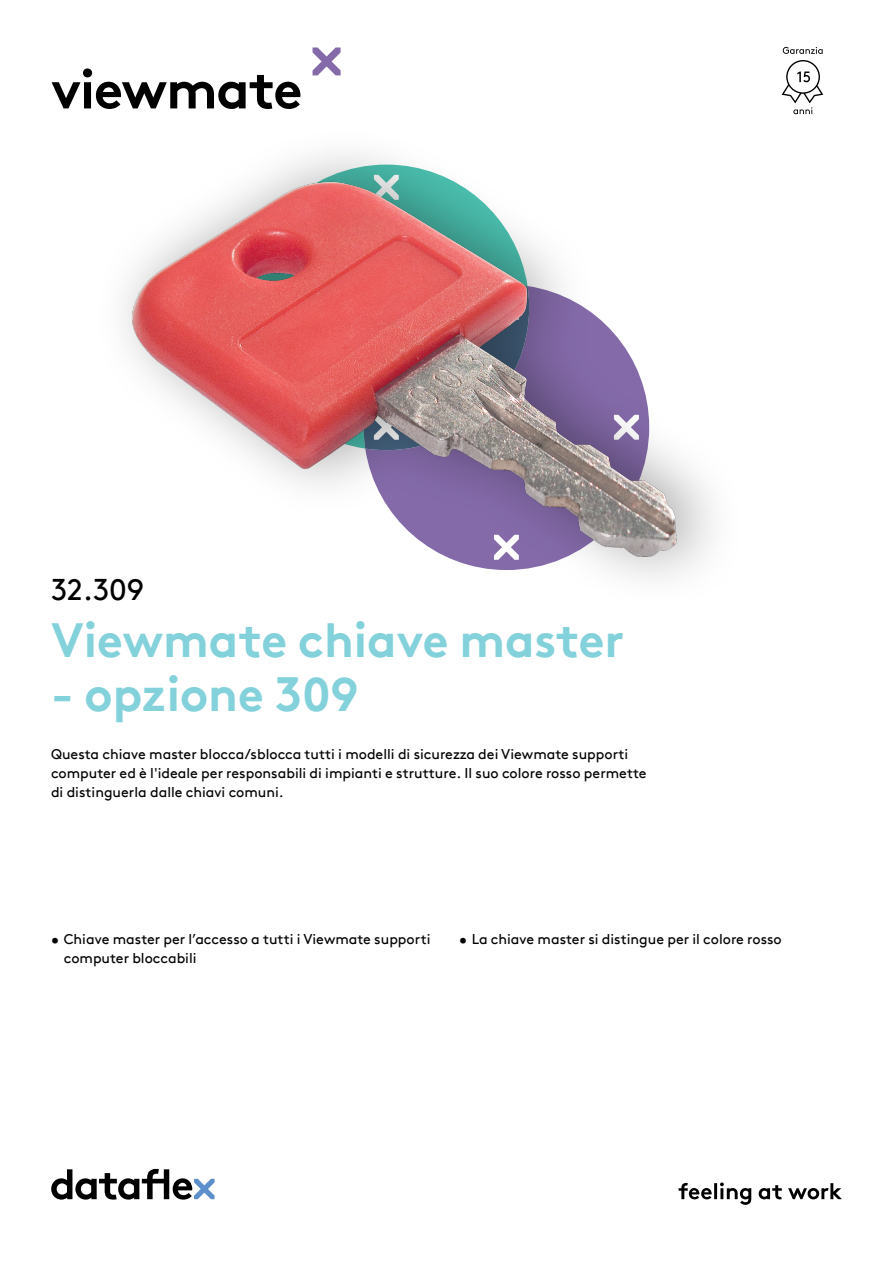
<style>
.page{position:relative;width:893px;height:1263px;background:#fff}
.page>*{position:absolute;margin:0;border:0;box-sizing:border-box;transform-origin:0 0}
.hoofdstuk{font:700 54px "Brown Pro TT";letter-spacing:-.02em;color:#000}
.productnaam{font:700 48px "Brown Pro TT";color:#83d1da}
.productnummer{font:30px "Brown Pro TT";color:#000}
.omschrijving{font:14.25px/19.2px "Brown Pro TT";color:#000}
</style>
<div class="page">
<svg style="left:51px;top:1169px;width:164px;height:30px"></svg>
<svg style="left:679px;top:1182px;width:163px;height:23px"></svg>
<svg style="left:313px;top:47px;width:28px;height:28px"></svg>
<img style="left:123px;top:175px;width:567px;height:390px">
<svg style="left:783px;top:47px;width:40px;height:7px"></svg>
<svg style="left:782px;top:60px;width:41px;height:54px"></svg>
<p class="hoofdstuk" style="left:51px;top:46px;width:253px">viewmate</p>
<p class="productnummer" style="left:51px;top:566px;width:95px">32.309</p>
<p class="productnaam" style="left:51px;top:601px;width:575px">Viewmate chiave master</p>
<p class="productnaam" style="left:51px;top:655px;width:309px">- opzione 309</p>
<p class="omschrijving" style="left:51px;top:743px;width:597px">Questa chiave master blocca/sblocca tutti i modelli di sicurezza dei Viewmate supporti computer ed è l'ideale per responsabili di impianti e strutture. Il suo colore rosso permette di distinguerla dalle chiavi comuni.</p>
<p class="omschrijving" style="left:64px;top:928px;width:368px;text-indent:-13px">• Chiave master per l’accesso a tutti i Viewmate supporti computer bloccabili</p>
<p class="omschrijving" style="left:459px;top:928px;width:324px">• La chiave master si distingue per il colore rosso</p>
</div>
